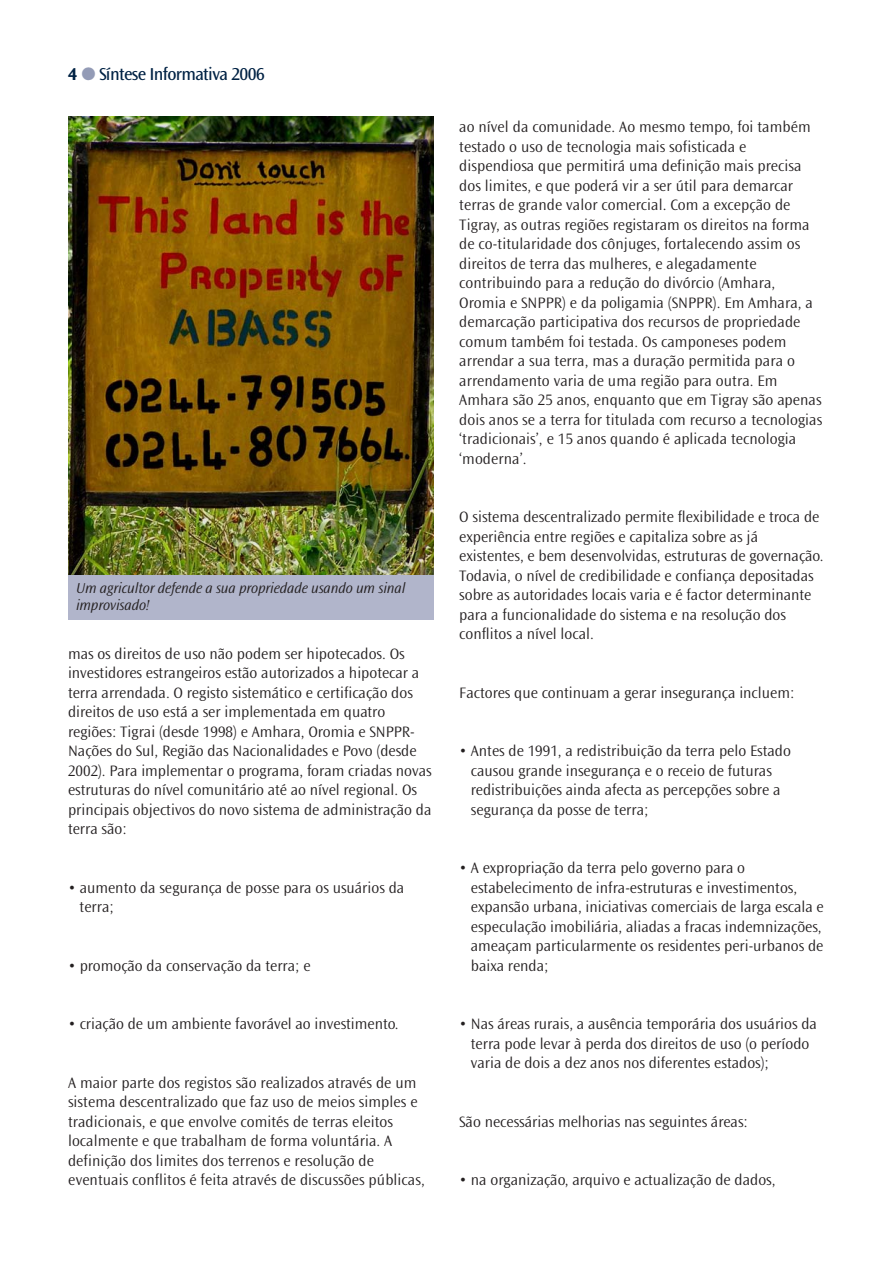
<style>
.page{position:relative;width:893px;height:1263px;background:#fff}
.page>*{position:absolute;margin:0;border:0;box-sizing:border-box;transform-origin:0 0}
.t1{font:18px "Ocean Sans";letter-spacing:-.035em;color:#024}
.t2{font:300 15.75px/19.5px "Ocean Sans";color:#231f20}
.t3{font:italic 300 15px/17.2px "Ocean Sans";letter-spacing:-.01em;color:#231f20}
.s1{font-weight:700}
.s2{color:#939bb6}
</style>
<div class="page">
<img style="left:68px;top:117px;width:366px;height:458px">
<div style="left:68px;top:575px;width:366px;height:44px;background:#b1b5cb"></div>
<p class="t1" style="left:68px;top:67px;width:198px"><span class="s1">4</span> <span class="s2">●</span> Síntese Informativa 2006</p>
<p class="t3" style="left:76px;top:580px;width:331px">Um agricultor defende a sua propriedade usando um sinal improvisado!</p>
<p class="t2" style="left:68px;top:645px;width:365px">mas os direitos de uso não podem ser hipotecados. Os investidores estrangeiros estão autorizados a hipotecar a terra arrendada. O registo sistemático e certificação dos direitos de uso está a ser implementada em quatro regiões: Tigrai (desde 1998) e Amhara, Oromia e SNPPR-Nações do Sul, Região das Nacionalidades e Povo (desde 2002). Para implementar o programa, foram criadas novas estruturas do nível comunitário até ao nível regional. Os principais objectivos do novo sistema de administração da terra são:</p>
<p class="t2" style="left:80px;top:879px;width:326px;text-indent:-12px">• aumento da segurança de posse para os usuários da terra;</p>
<p class="t2" style="left:68px;top:957px;width:244px">• promoção da conservação da terra; e</p>
<p class="t2" style="left:68px;top:1015px;width:332px">• criação de um ambiente favorável ao investimento.</p>
<p class="t2" style="left:68px;top:1074px;width:358px">A maior parte dos registos são realizados através de um sistema descentralizado que faz uso de meios simples e tradicionais, e que envolve comités de terras eleitos localmente e que trabalham de forma voluntária. A definição dos limites dos terrenos e resolução de eventuais conflitos é feita através de discussões públicas,</p>
<p class="t2" style="left:459px;top:118px;width:364px">ao nível da comunidade. Ao mesmo tempo, foi também testado o uso de tecnologia mais sofisticada e dispendiosa que permitirá uma definição mais precisa dos limites, e que poderá vir a ser útil para demarcar terras de grande valor comercial. Com a excepção de Tigray, as outras regiões registaram os direitos na forma de co-titularidade dos cônjuges, fortalecendo assim os direitos de terra das mulheres, e alegadamente contribuindo para a redução do divórcio (Amhara, Oromia e SNPPR) e da poligamia (SNPPR). Em Amhara, a demarcação participativa dos recursos de propriedade comum também foi testada. Os camponeses podem arrendar a sua terra, mas a duração permitida para o arrendamento varia de uma região para outra. Em Amhara são 25 anos, enquanto que em Tigray são apenas dois anos se a terra for titulada com recurso a tecnologias ‘tradicionais’, e 15 anos quando é aplicada tecnologia ‘moderna’.</p>
<p class="t2" style="left:459px;top:508px;width:366px">O sistema descentralizado permite flexibilidade e troca de experiência entre regiões e capitaliza sobre as já existentes, e bem desenvolvidas, estruturas de governação.<br>Todavia, o nível de credibilidade e confiança depositadas sobre as autoridades locais varia e é factor determinante para a funcionalidade do sistema e na resolução dos conflitos a nível local.</p>
<p class="t2" style="left:459px;top:684px;width:337px">Factores que continuam a gerar insegurança incluem:</p>
<p class="t2" style="left:471px;top:742px;width:322px;text-indent:-12px">• Antes de 1991, a redistribuição da terra pelo Estado causou grande insegurança e o receio de futuras redistribuições ainda afecta as percepções sobre a segurança da posse de terra;</p>
<p class="t2" style="left:471px;top:859px;width:354px;text-indent:-12px">• A expropriação da terra pelo governo para o estabelecimento de infra-estruturas e investimentos, expansão urbana, iniciativas comerciais de larga escala e especulação imobiliária, aliadas a fracas indemnizações, ameaçam particularmente os residentes peri-urbanos de baixa renda;</p>
<p class="t2" style="left:471px;top:1015px;width:348px;text-indent:-12px">• Nas áreas rurais, a ausência temporária dos usuários da terra pode levar à perda dos direitos de uso (o período varia de dois a dez anos nos diferentes estados);</p>
<p class="t2" style="left:459px;top:1113px;width:290px">São necessárias melhorias nas seguintes áreas:</p>
<p class="t2" style="left:459px;top:1171px;width:318px">• na organização, arquivo e actualização de dados,</p>
</div>
